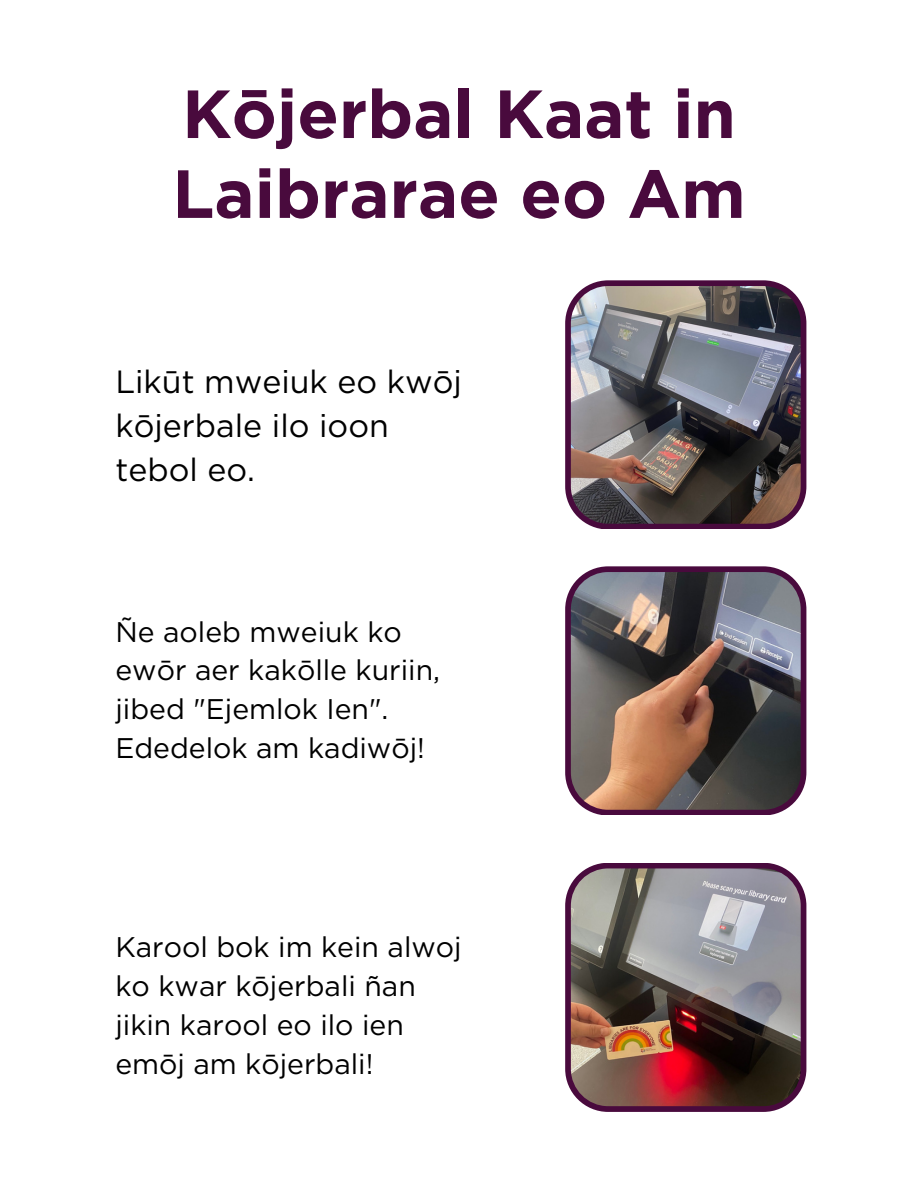
<style>
.page{position:relative;width:918px;height:1188px;background:#fff}
.page>*{position:absolute;margin:0;border:0;box-sizing:border-box;transform-origin:0 0}
.t1{font:700 67.95px/79.8px "Gotham";color:#490a3d}
.t2{font:32.1px/44px "Gotham";color:#000}
.t3{font:28.35px/38.8px "Gotham";color:#000}
</style>
<div class="page">
<img style="left:565px;top:280px;width:241px;height:249px">
<img style="left:565px;top:566px;width:241px;height:249px">
<img style="left:565px;top:863px;width:241px;height:249px">
<h1 class="t1" style="left:172px;top:74px;width:575px">Kōjerbal Kaat in<br>Laibrarae eo Am</h1>
<p class="t2" style="left:115px;top:360px;width:348px">Likūt mweiuk eo kwōj kōjerbale ilo ioon tebol eo.</p>
<p class="t3" style="left:115px;top:612px;width:326px">Ñe aoleb mweiuk ko ewōr aer kakōlle kuriin, jibed "Ejemlok Ien".<br>Ededelok am kadiwōj!</p>
<p class="t3" style="left:115px;top:928px;width:348px">Karool bok im kein alwoj ko kwar kōjerbali ñan jikin karool eo ilo ien emōj am kōjerbali!</p>
</div>
